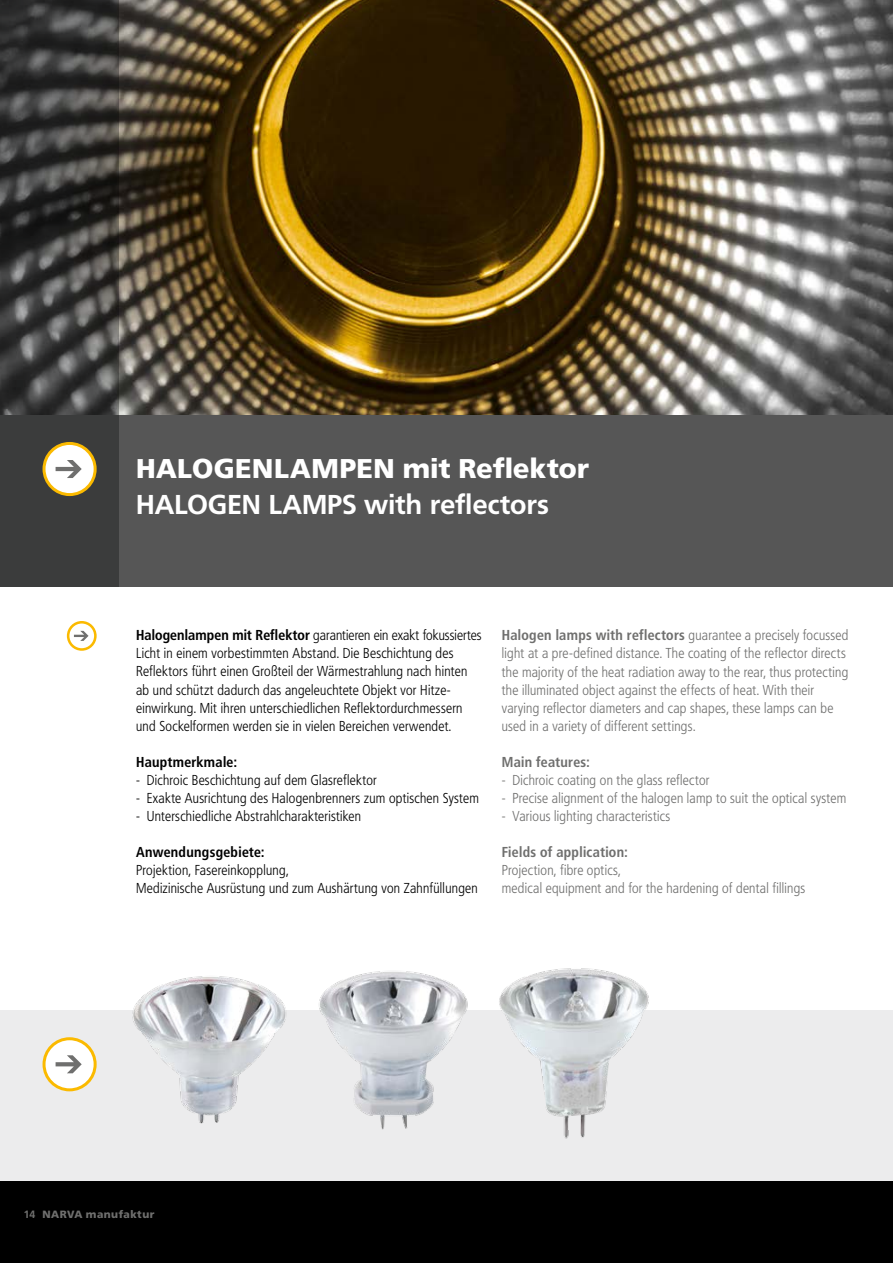
<style>
.page{position:relative;width:893px;height:1263px;background:#fff}
.page>*{position:absolute;margin:0;border:0;box-sizing:border-box;transform-origin:0 0}
.t1{font:700 27px "Frutiger BQ";letter-spacing:.005em;color:#fff}
.t2{font:900 27px "Frutiger BQ";letter-spacing:.01em;color:#fff}
.t3{font:300 14.25px/18px "Frutiger Condensed BQ";letter-spacing:.02em;color:#000}
.t4{font:300 14.25px/18px "Frutiger Condensed BQ";letter-spacing:.02em;color:#6f6f6e}
.t5{font:700 14.25px "Frutiger Condensed BQ";letter-spacing:.025em;color:#6f6f6e}
.t6{font:700 14.25px "Frutiger Condensed BQ";letter-spacing:.025em;color:#000}
.t7{font:900 10.5px "Frutiger BQ";letter-spacing:.045em;color:#6f6f6e}
.s1{font-weight:700}
</style>
<div class="page">
<div style="left:0;top:1010px;width:893px;height:171px;background:#ececed"></div>
<div style="left:0;top:415px;width:893px;height:171px;background:#565656"></div>
<img style="left:119px;top:0;width:773px;height:415px">
<svg style="left:0;top:0;width:119px;height:586px"></svg>
<hr style="left:892px;top:0;width:1px;height:1181px;background:#dadada">
<hr style="left:892px;top:0;width:1px;height:262px;background:#ececed">
<div style="left:0;top:1181px;width:893px;height:82px;background:#000"></div>
<div style="left:44px;top:443px;width:51px;height:52px;background:#fff;border-radius:50%"></div>
<div style="left:43px;top:442px;width:54px;height:54px;border:3px solid #fbba00;border-radius:50%"></div>
<svg style="left:56px;top:460px;width:26px;height:18px"></svg>
<svg style="left:44px;top:1039px;width:51px;height:51px"></svg>
<div style="left:43px;top:1037px;width:54px;height:54px;border:3px solid #fbba00;border-radius:50%"></div>
<svg style="left:56px;top:1055px;width:3px;height:18px"></svg>
<svg style="left:68px;top:622px;width:27px;height:27px"></svg>
<div style="left:67px;top:621px;width:30px;height:30px;border:3px solid #fbba00;border-radius:50%"></div>
<svg style="left:74px;top:631px;width:15px;height:10px"></svg>
<img style="left:59px;top:977px;width:131px;height:134px">
<img style="left:190px;top:975px;width:168px;height:149px">
<img style="left:358px;top:968px;width:291px;height:171px">
<h1 class="t2" style="left:136px;top:452px;width:454px">Halogenlam pen mit Reflektor</h1>
<h1 class="t1" style="left:136px;top:488px;width:414px">HALOGEN lamps with reflectors</h1>
<p class="t3" style="left:136px;top:627px;width:347px"><span class="s1">Halogenlampen mit Reflektor</span> garantieren ein exakt fokussiertes Licht in einem vorbestimmten Abstand. Die Beschichtung des Reflektors führt einen Großteil der Wärmestrahlung nach hinten ab und schützt dadurch das angeleuchtete Objekt vor Hitze&shy;einwirkung. Mit ihren unterschiedlichen Reflektordurchmessern und Sockelformen werden sie in vielen Bereichen verwendet.</p>
<p class="t6" style="left:136px;top:753px;width:102px">Hauptmerkmale:</p>
<p class="t3" style="left:136px;top:771px;width:242px">- Dichroic Beschichtung auf dem Glasreflektor</p>
<p class="t3" style="left:136px;top:789px;width:344px">- Exakte Ausrichtung des Halogenbrenners zum optischen System</p>
<p class="t3" style="left:136px;top:807px;width:227px">- Unterschiedliche Abstrahlcharakteristiken</p>
<p class="t6" style="left:136px;top:843px;width:130px">Anwendungsgebiete:</p>
<p class="t3" style="left:136px;top:861px;width:343px">Projektion, Fasereinkopplung,<br>Medizinische Ausrüstung und zum Aushärtung von Zahnfüllungen</p>
<p class="t4" style="left:502px;top:627px;width:348px"><span class="s1">Halogen lamps with reflectors</span> guarantee a precisely focussed light at a pre-defined distance. The coating of the reflector directs the majority of the heat radiation away to the rear, thus protecting the illuminated object against the effects of heat. With their varying reflector diameters and cap shapes, these lamps can be used in a variety of different settings.</p>
<p class="t5" style="left:502px;top:753px;width:89px">Main features:</p>
<p class="t4" style="left:502px;top:771px;width:209px">- Dichroic coating on the glass reflector</p>
<p class="t4" style="left:502px;top:789px;width:346px">- Precise alignment of the halogen lamp to suit the optical system</p>
<p class="t4" style="left:502px;top:807px;width:170px">- Various lighting characteristics</p>
<p class="t5" style="left:502px;top:843px;width:127px">Fields of application:</p>
<p class="t4" style="left:502px;top:861px;width:305px">Projection, fibre optics,<br>medical equipment and for the hardening of dental fillings</p>
<p class="t7" style="left:24px;top:1208px;width:132px"><span class="s1">14</span> NARVA manufaktur</p>
</div>
